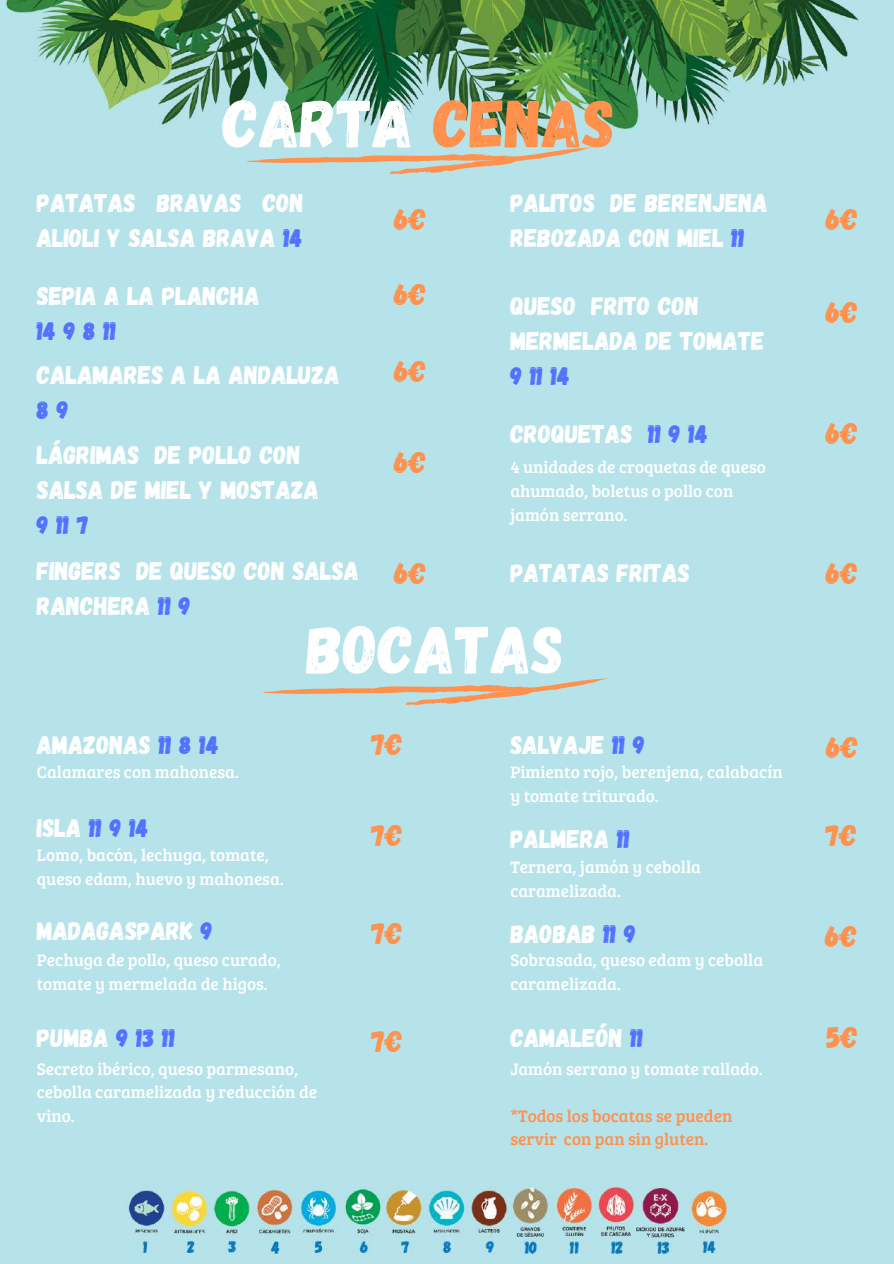
<style>
.page{position:relative;width:894px;height:1264px;background:#fff}
.page>*{position:absolute;margin:0;border:0;box-sizing:border-box;transform-origin:0 0}
.t1{font:67.5px "Gagalin";color:#fff}
.t2{font:30px "Gagalin";color:#ff914d}
.t3{font:25.5px/35px "Gagalin";color:#fff}
.t4{font:25.5px "Gagalin";color:#5271ff}
.t5{font:17.25px/23.7px "Bree Serif";color:#fff}
.t6{font:17.25px/23.7px "Bree Serif";color:#ff914d}
.s1{color:#ff914d}
.s2{color:#5271ff}
.s3{color:#fff}
</style>
<div class="page">
<img style="left:0;top:0;width:893px;height:1263px">
<svg style="left:244px;top:147px;width:349px;height:27px"></svg>
<svg style="left:260px;top:678px;width:349px;height:27px"></svg>
<h1 class="t1" style="left:223px;top:80px;width:393px">CARTA <span class="s1">CENAS</span></h1>
<h3 class="t3" style="left:37px;top:184px;width:268px">PATATAS BRAVAS CON<br>ALIOLI Y SALSA BRAVA <span class="s2">14</span></h3>
<h3 class="t3" style="left:37px;top:277px;width:224px">SEPIA A LA PLANCHA</h3>
<h3 class="t4" style="left:37px;top:314px;width:81px">149811</h3>
<h3 class="t3" style="left:37px;top:356px;width:304px">CALAMARES A LA ANDALUZA</h3>
<h3 class="t4" style="left:37px;top:393px;width:33px">8 9</h3>
<h3 class="t3" style="left:37px;top:436px;width:284px">LÁGRIMAS DE POLLO CON<br>SALSA DE MIEL Y MOSTAZA</h3>
<h3 class="t4" style="left:37px;top:508px;width:54px">9117</h3>
<h3 class="t3" style="left:37px;top:552px;width:324px">FINGERS DE QUESO CON SALSA<br>RANCHERA <span class="s2">11 9</span></h3>
<h2 class="t2" style="left:394px;top:200px;width:33px">6€</h2>
<h2 class="t2" style="left:394px;top:275px;width:33px">6€</h2>
<h2 class="t2" style="left:394px;top:352px;width:33px">6€</h2>
<h2 class="t2" style="left:394px;top:442px;width:33px">6€</h2>
<h2 class="t2" style="left:394px;top:553px;width:33px">6€</h2>
<h3 class="t3" style="left:510px;top:184px;width:259px">PALITOS DE BERENJENA<br>REBOZADA CON MIEL <span class="s2">11</span></h3>
<h3 class="t3" style="left:510px;top:287px;width:256px">QUESO FRITO CON<br>MERMELADA DE TOMATE</h3>
<h3 class="t4" style="left:510px;top:359px;width:61px">9 11 14</h3>
<h3 class="t3" style="left:510px;top:415px;width:199px">CROQUETAS <span class="s2">11 9 14</span></h3>
<h2 class="t2" style="left:825px;top:200px;width:33px">6€</h2>
<h2 class="t2" style="left:825px;top:292px;width:33px">6€</h2>
<h2 class="t2" style="left:825px;top:413px;width:33px">6€</h2>
<p class="t5" style="left:510px;top:454px;width:257px">4 unidades de croquetas de queso ahumado, boletus o pollo con jamón serrano.</p>
<h3 class="t3" style="left:510px;top:554px;width:181px">PATATAS FRITAS</h3>
<h2 class="t2" style="left:825px;top:553px;width:33px">6€</h2>
<h1 class="t1" style="left:306px;top:606px;width:259px">BOCATAS</h1>
<h3 class="t3" style="left:37px;top:726px;width:183px">AMAZONAS <span class="s2">11 8 14</span></h3>
<p class="t5" style="left:37px;top:759px;width:203px">Calamares con mahonesa.</p>
<h3 class="t4" style="left:37px;top:811px;width:113px"><span class="s3">ISLA</span> 11 9 14</h3>
<p class="t5" style="left:37px;top:842px;width:248px">Lomo, bacón, lechuga, tomate, queso edam, huevo y mahonesa.</p>
<h3 class="t3" style="left:37px;top:911px;width:177px">MADAGASPARK <span class="s2">9</span></h3>
<p class="t5" style="left:37px;top:947px;width:245px">Pechuga de pollo, queso curado, tomate y mermelada de higos.</p>
<h3 class="t3" style="left:37px;top:1019px;width:140px">PUMBA <span class="s2">9 13 11</span></h3>
<p class="t5" style="left:37px;top:1055px;width:282px">Secreto ibérico, queso parmesano, cebolla caramelizada y reducción de vino.</p>
<h2 class="t2" style="left:371px;top:725px;width:32px">7€</h2>
<h2 class="t2" style="left:371px;top:815px;width:32px">7€</h2>
<h2 class="t2" style="left:371px;top:913px;width:32px">7€</h2>
<h2 class="t2" style="left:371px;top:1021px;width:32px">7€</h2>
<h3 class="t3" style="left:510px;top:726px;width:136px">SALVAJE <span class="s2">11 9</span></h3>
<p class="t5" style="left:510px;top:759px;width:274px">Pimiento rojo, berenjena, calabacín y tomate triturado.</p>
<h3 class="t3" style="left:510px;top:820px;width:121px">PALMERA <span class="s2">11</span></h3>
<p class="t5" style="left:510px;top:854px;width:192px">Ternera, jamón y cebolla caramelizada.</p>
<h3 class="t3" style="left:510px;top:915px;width:127px">BAOBAB <span class="s2">11 9</span></h3>
<p class="t5" style="left:510px;top:947px;width:254px">Sobrasada, queso edam y cebolla caramelizada.</p>
<h3 class="t3" style="left:510px;top:1019px;width:134px">CAMALEÓN <span class="s2">11</span></h3>
<p class="t5" style="left:510px;top:1055px;width:254px">Jamón serrano y tomate rallado.</p>
<p class="t6" style="left:510px;top:1102px;width:223px">*Todos los bocatas se pueden servir con pan sin gluten.</p>
<h2 class="t2" style="left:825px;top:728px;width:33px">6€</h2>
<h2 class="t2" style="left:825px;top:815px;width:32px">7€</h2>
<h2 class="t2" style="left:825px;top:916px;width:33px">6€</h2>
<h2 class="t2" style="left:826px;top:1017px;width:33px">5€</h2>
</div>
